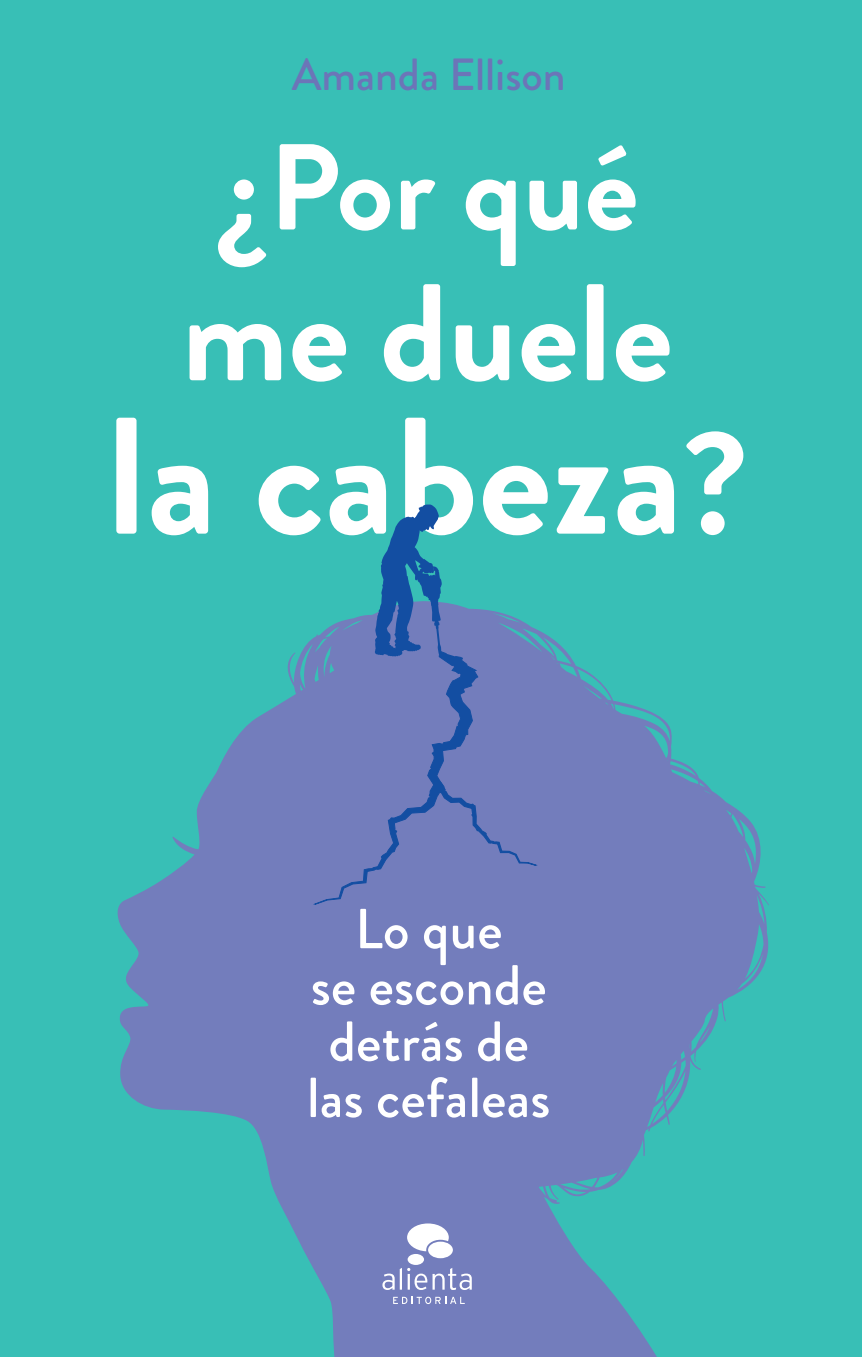
<style>
.page{position:relative;width:862px;height:1357px;background:#fff}
.page>*{position:absolute;margin:0;border:0;box-sizing:border-box;transform-origin:0 0}
.t1{font:700 165.6px "Brandon Grotesque";color:#fff}
.t2{font:700 137.25px "Brandon Grotesque";color:#fff}
.t3{font:700 121.73px "Brandon Grotesque";color:#fff}
.t4{font:500 56.25px/56.2px "Brandon Grotesque";color:#fff;text-align:center}
.t5{font:500 45px "Brandon Grotesque";color:#6c75b8}
.s1{font-size:144px}
</style>
<div class="page">
<div style="left:0;top:0;width:862px;height:1356px;background:#38bfb6"></div>
<svg style="left:117px;top:629px;width:652px;height:727px;fill:#737dbc"></svg>
<svg style="left:314px;top:504px;width:223px;height:474px"></svg>
<svg style="left:407px;top:1223px;width:42px;height:28px"></svg>
<div style="left:407px;top:1253px;width:17px;height:11px;background:#fff;border-radius:50%"></div>
<div style="left:428px;top:1241px;width:25px;height:17px;background:#fff;border-radius:50%"></div>
<svg style="left:393px;top:1296px;width:72px;height:7px"></svg>
<svg style="left:382px;top:1273px;width:12px;height:16px"></svg>
<svg style="left:400px;top:1267px;width:72px;height:22px;background:#959dcc"></svg>
<p class="t5" style="left:292px;top:44px;width:275px">Amanda Ellison</p>
<h3 class="t3" style="left:216px;top:102px;width:424px">¿Por qué</h3>
<h2 class="t2" style="left:181px;top:237px;width:493px">me duele</h2>
<h1 class="t1" style="left:106px;top:361px;width:643px">la cabeza<span class="s1">?</span></h1>
<p class="t4" style="left:307px;top:901px;width:245px">Lo que<br>se esconde detrás de las cefaleas</p>
</div>
